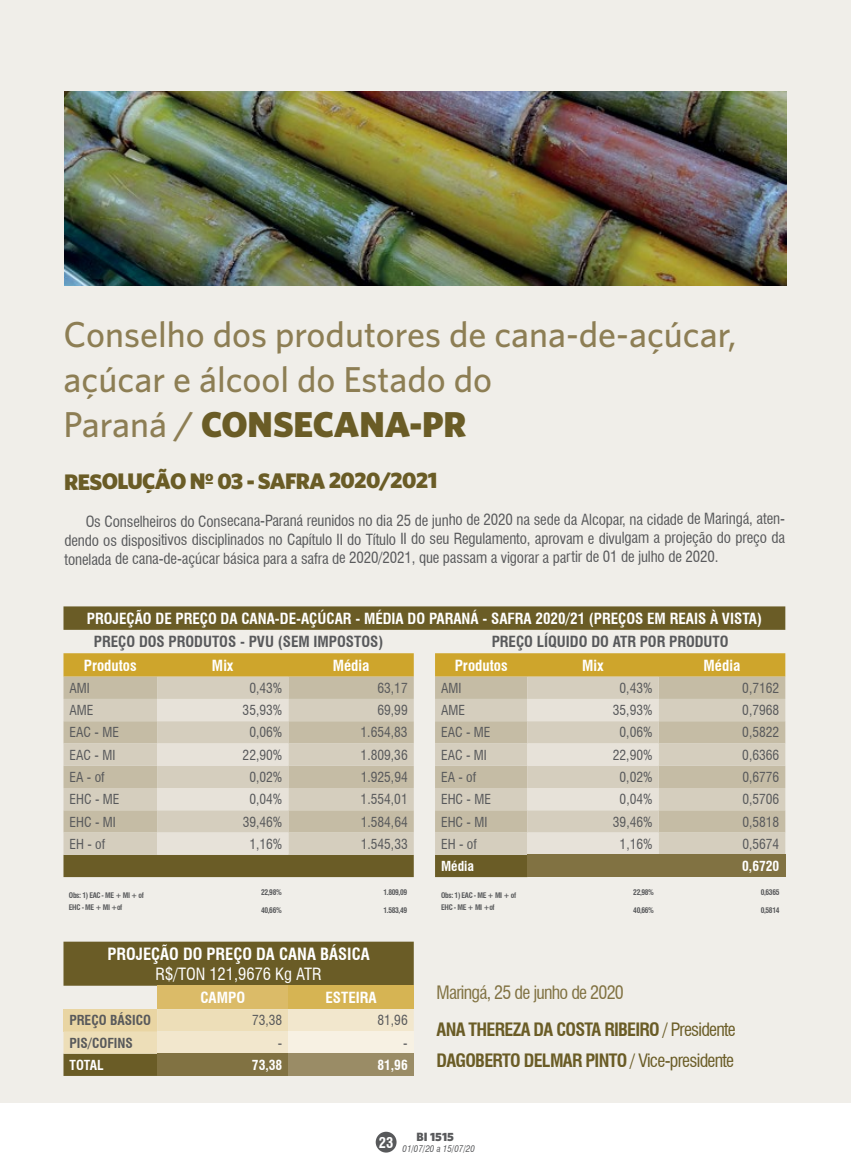
<style>
.page{position:relative;width:851px;height:1170px;background:#fff}
.page>*{position:absolute;margin:0;border:0;box-sizing:border-box;transform-origin:0 0}
.t1{font:500 36px/45px "Whitney HTF";color:#8d7e54}
.t2{font:900 22.5px "Whitney HTF";letter-spacing:-.035em;color:#6a5c26}
.t3{font:700 condensed 18px/37.5px "Swiss 721 BT";letter-spacing:-.04em;color:#6a5c26}
.t4{font:700 condensed 16.5px "Swiss 721 BT";color:#fff}
.t5{font:condensed 16.5px "Swiss 721 BT";color:#fff}
.t6{font:condensed 15px/18.9px "Swiss 721 BT";letter-spacing:-.015em;color:#58595b;text-align:justify}
.t7{font:700 condensed 15px "Swiss 721 BT";color:#fff}
.t8{font:700 condensed 15px "Swiss 721 BT";color:#58595b}
.t9{font:700 condensed 14.4px "Swiss 721 BT";color:#fff}
.t10{font:condensed 13.5px "Swiss 721 BT";color:#58595b}
.t11{font:700 condensed 13.5px "Swiss 721 BT";color:#fff}
.t12{font:700 condensed 13.5px "Swiss 721 BT";color:#58595b}
.t13{font:900 12px "Whitney HTF";color:#58595b}
.t14{font:italic condensed 9px "Swiss 721 BT";color:#58595b}
.t15{font:700 condensed 7.5px/12px "Swiss 721 BT";letter-spacing:-.05em;color:#58595b}
.s1{font-weight:900;color:#6a5c26}
.s2{font-weight:400;color:#817242}
.s3{font-weight:400}
</style>
<div class="page">
<div style="left:375px;top:1131px;width:21px;height:21px;background:#58595b;border-radius:50%"></div>
<div style="left:0;top:0;width:850px;height:1101px;background:#f0eee9"></div>
<svg style="left:63px;top:606px;width:722px;height:271px;fill:#6a5c26"></svg>
<svg style="left:63px;top:653px;width:722px;height:23px;background:#cfa733"></svg>
<svg style="left:63px;top:676px;width:722px;height:178px;background:#cdc5b2"></svg>
<svg style="left:157px;top:699px;width:501px;height:155px;fill:#d5cebe"></svg>
<div style="left:527px;top:854px;width:258px;height:23px;background:#817242"></div>
<svg style="left:63px;top:941px;width:350px;height:134px;background:#7b6e3f"></svg>
<div style="left:157px;top:985px;width:131px;height:24px;background:#dbbb68"></div>
<div style="left:288px;top:985px;width:125px;height:24px;background:#d6b453"></div>
<svg style="left:63px;top:1009px;width:350px;height:44px;background:#eee0be"></svg>
<div style="left:288px;top:1031px;width:125px;height:22px;background:#f7f1e3"></div>
<div style="left:157px;top:1053px;width:131px;height:22px;background:#817242"></div>
<div style="left:288px;top:1053px;width:125px;height:22px;background:#9a8c66"></div>
<img style="left:65px;top:91px;width:721px;height:194px">
<h1 class="t1" style="left:64px;top:310px;width:674px">Conselho dos produtores de cana-de-açúcar, açúcar e álcool do Estado do<br>Paraná / <span class="s1">CONSECANA-PR</span></h1>
<h2 class="t2" style="left:64px;top:467px;width:375px">RESOLUÇÃO Nº 03 - SAFRA 2020/2021</h2>
<p class="t6" style="left:64px;top:510px;width:722px;text-indent:21px">Os Conselheiros do Consecana-Paraná reunidos no dia 25 de junho de 2020 na sede da Alcopar, na cidade de Maringá, aten&shy;dendo os dispositivos disciplinados no Capítulo II do Título II do seu Regulamento, aprovam e divulgam a projeção do preço da tonelada de cana-de-açúcar básica para a safra de 2020/2021, que passam a vigorar a partir de 01 de julho de 2020.</p>
<p class="t7" style="left:87px;top:609px;width:676px">PROJEÇÃO DE PREÇO DA CANA-DE-AÇÚCAR - MÉDIA DO PARANÁ - SAFRA 2020/21 (PREÇOS EM REAIS À VISTA)</p>
<p class="t8" style="left:94px;top:632px;width:291px">PREÇO DOS PRODUTOS - PVU (SEM IMPOSTOS)</p>
<p class="t8" style="left:491px;top:632px;width:238px">PREÇO LÍQUIDO DO ATR POR PRODUTO</p>
<p class="t7" style="left:84px;top:656px;width:54px">Produtos</p>
<p class="t7" style="left:212px;top:656px;width:23px">Mix</p>
<p class="t7" style="left:333px;top:656px;width:38px">Média</p>
<p class="t7" style="left:454px;top:656px;width:54px">Produtos</p>
<p class="t7" style="left:582px;top:656px;width:23px">Mix</p>
<p class="t7" style="left:703px;top:656px;width:38px">Média</p>
<p class="t10" style="left:69px;top:680px;width:22px">AMI</p>
<p class="t10" style="left:249px;top:680px;width:34px">0,43%</p>
<p class="t10" style="left:377px;top:680px;width:32px">63,17</p>
<p class="t10" style="left:441px;top:680px;width:22px">AMI</p>
<p class="t10" style="left:619px;top:680px;width:34px">0,43%</p>
<p class="t10" style="left:742px;top:680px;width:38px">0,7162</p>
<p class="t10" style="left:69px;top:702px;width:26px">AME</p>
<p class="t10" style="left:242px;top:702px;width:41px">35,93%</p>
<p class="t10" style="left:377px;top:702px;width:32px">69,99</p>
<p class="t10" style="left:441px;top:702px;width:26px">AME</p>
<p class="t10" style="left:612px;top:702px;width:41px">35,93%</p>
<p class="t10" style="left:742px;top:702px;width:38px">0,7968</p>
<p class="t10" style="left:69px;top:724px;width:51px">EAC - ME</p>
<p class="t10" style="left:249px;top:724px;width:34px">0,06%</p>
<p class="t10" style="left:360px;top:724px;width:49px">1.654,83</p>
<p class="t10" style="left:441px;top:724px;width:51px">EAC - ME</p>
<p class="t10" style="left:619px;top:724px;width:34px">0,06%</p>
<p class="t10" style="left:742px;top:724px;width:38px">0,5822</p>
<p class="t10" style="left:69px;top:746px;width:47px">EAC - MI</p>
<p class="t10" style="left:242px;top:746px;width:41px">22,90%</p>
<p class="t10" style="left:360px;top:746px;width:49px">1.809,36</p>
<p class="t10" style="left:441px;top:746px;width:47px">EAC - MI</p>
<p class="t10" style="left:612px;top:746px;width:41px">22,90%</p>
<p class="t10" style="left:742px;top:746px;width:38px">0,6366</p>
<p class="t10" style="left:69px;top:769px;width:37px">EA - of</p>
<p class="t10" style="left:249px;top:769px;width:34px">0,02%</p>
<p class="t10" style="left:360px;top:769px;width:49px">1.925,94</p>
<p class="t10" style="left:441px;top:769px;width:37px">EA - of</p>
<p class="t10" style="left:619px;top:769px;width:34px">0,02%</p>
<p class="t10" style="left:742px;top:769px;width:38px">0,6776</p>
<p class="t10" style="left:69px;top:791px;width:51px">EHC - ME</p>
<p class="t10" style="left:249px;top:791px;width:34px">0,04%</p>
<p class="t10" style="left:360px;top:791px;width:49px">1.554,01</p>
<p class="t10" style="left:441px;top:791px;width:51px">EHC - ME</p>
<p class="t10" style="left:619px;top:791px;width:34px">0,04%</p>
<p class="t10" style="left:742px;top:791px;width:38px">0,5706</p>
<p class="t10" style="left:69px;top:813px;width:48px">EHC - MI</p>
<p class="t10" style="left:243px;top:813px;width:41px">39,46%</p>
<p class="t10" style="left:360px;top:813px;width:49px">1.584,64</p>
<p class="t10" style="left:441px;top:813px;width:48px">EHC - MI</p>
<p class="t10" style="left:612px;top:813px;width:41px">39,46%</p>
<p class="t10" style="left:742px;top:813px;width:38px">0,5818</p>
<p class="t10" style="left:69px;top:835px;width:37px">EH - of</p>
<p class="t10" style="left:249px;top:835px;width:34px">1,16%</p>
<p class="t10" style="left:360px;top:835px;width:49px">1.545,33</p>
<p class="t10" style="left:441px;top:835px;width:37px">EH - of</p>
<p class="t10" style="left:619px;top:835px;width:34px">1,16%</p>
<p class="t10" style="left:742px;top:835px;width:38px">0,5674</p>
<p class="t11" style="left:441px;top:858px;width:35px">Média</p>
<p class="t11" style="left:742px;top:858px;width:39px">0,6720</p>
<p class="t15" style="left:69px;top:888px;width:76px">Obs: 1) EAC - ME + MI + of<br>EHC - ME + MI +of</p>
<p class="t15" style="left:261px;top:886px;width:22px">22,98%</p>
<p class="t15" style="left:383px;top:886px;width:25px">1.809,09</p>
<p class="t15" style="left:261px;top:903px;width:22px">40,66%</p>
<p class="t15" style="left:383px;top:903px;width:25px">1.583,49</p>
<p class="t4" style="left:107px;top:944px;width:264px">PROJEÇÃO DO PREÇO DA CANA BÁSICA</p>
<p class="t5" style="left:155px;top:963px;width:167px">R$/TON 121,9676 Kg ATR</p>
<p class="t7" style="left:200px;top:988px;width:46px">CAMPO</p>
<p class="t7" style="left:325px;top:988px;width:53px">ESTEIRA</p>
<p class="t12" style="left:69px;top:1012px;width:83px">PREÇO BÁSICO</p>
<p class="t10" style="left:252px;top:1012px;width:32px">73,38</p>
<p class="t10" style="left:377px;top:1012px;width:32px">81,96</p>
<p class="t12" style="left:69px;top:1034px;width:65px">PIS/COFINS</p>
<p class="t10" style="left:278px;top:1034px;width:6px">-</p>
<p class="t10" style="left:403px;top:1034px;width:6px">-</p>
<p class="t11" style="left:69px;top:1056px;width:36px">TOTAL</p>
<p class="t11" style="left:252px;top:1056px;width:32px">73,38</p>
<p class="t11" style="left:377px;top:1056px;width:32px">81,96</p>
<p class="t15" style="left:441px;top:888px;width:76px">Obs: 1) EAC - ME + MI + of<br>EHC - ME + MI +of</p>
<p class="t15" style="left:633px;top:886px;width:22px">22,98%</p>
<p class="t15" style="left:760px;top:886px;width:20px">0,6365</p>
<p class="t15" style="left:633px;top:903px;width:22px">40,66%</p>
<p class="t15" style="left:760px;top:903px;width:20px">0,5814</p>
<p class="t3" style="left:436px;top:973px;width:301px"><span class="s2">Maringá, 25 de junho de 2020<br></span>ANA THEREZA DA COSTA RIBEIRO <span class="s3">/ Presidente</span></p>
<p class="t3" style="left:436px;top:1041px;width:299px">DAGOBERTO DELMAR PINTO <span class="s3">/ Vice-presidente</span></p>
<p class="t9" style="left:379px;top:1133px;width:16px">23</p>
<p class="t13" style="left:416px;top:1128px;width:39px">BI 1515</p>
<p class="t14" style="left:402px;top:1143px;width:74px">01/07/20 a 15/07/20</p>
</div>
